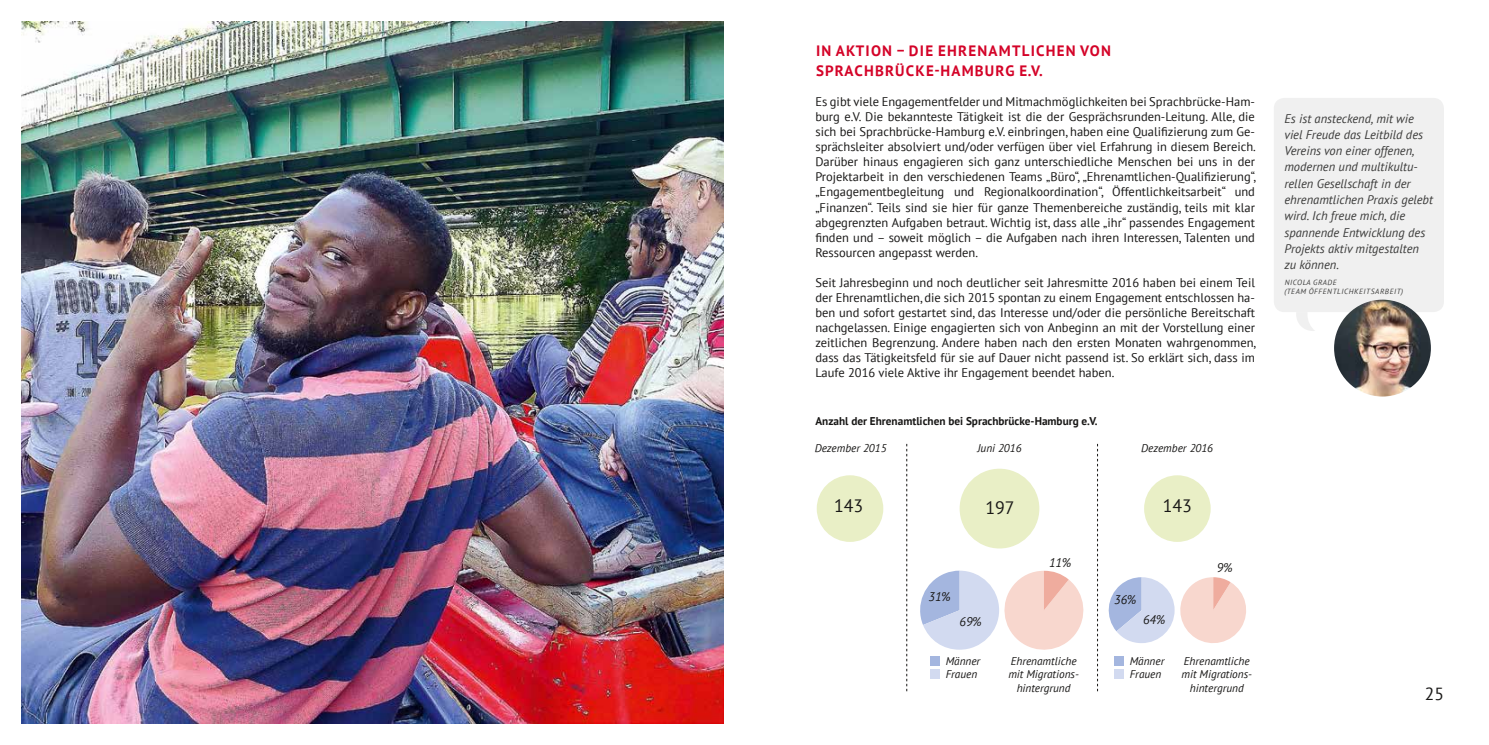
<style>
.page{position:relative;width:1489px;height:745px;background:#fff}
.page>*{position:absolute;margin:0;border:0;box-sizing:border-box;transform-origin:0 0}
.t1{font:17.88px "PT Sans";color:#181716}
.t2{font:17.5px "PT Sans";color:#181716}
.t3{font:700 15px/20px "PT Sans";letter-spacing:.08em;color:#d40328}
.t4{font:12.5px/15px "PT Sans";color:#181716;text-align:justify}
.t5{font:italic 12.5px/16.2px "PT Sans";color:#3a3a39}
.t6{font:italic 12.5px "PT Sans";color:#181716}
.t7{font:italic 11.25px/13.5px "PT Sans";color:#181716;text-align:center}
.t8{font:700 11.25px "PT Sans";color:#181716}
.t9{font:italic 7.5px/9px "PT Sans";letter-spacing:.08em;color:#3a3a39}
</style>
<div class="page">
<div style="left:959px;top:468px;width:80px;height:80px;background:#e9efc6;border-radius:50%"></div>
<div style="left:1273px;top:98px;width:170px;height:214px;background:#f0f0f0;border-radius:11px"></div>
<svg style="left:1296px;top:312px;width:18px;height:19px"></svg>
<img style="left:1333px;top:299px;width:97px;height:97px;border-radius:48px">
<div style="left:1143px;top:475px;width:67px;height:66px;background:#e9efc6;border-radius:50%"></div>
<div style="left:816px;top:475px;width:67px;height:66px;background:#e9efc6;border-radius:50%"></div>
<svg style="left:920px;top:570px;width:164px;height:80px"></svg>
<svg style="left:1108px;top:577px;width:138px;height:66px"></svg>
<svg style="left:906px;top:443px;width:1px;height:247px"></svg>
<svg style="left:1097px;top:443px;width:1px;height:247px"></svg>
<img style="left:21px;top:21px;width:702px;height:702px">
<div style="left:930px;top:656px;width:9px;height:9px;background:#a4b6df"></div>
<div style="left:930px;top:668px;width:9px;height:10px;background:#d2daf0"></div>
<div style="left:1114px;top:656px;width:9px;height:9px;background:#a4b6df"></div>
<div style="left:1114px;top:668px;width:9px;height:10px;background:#d2daf0"></div>
<p class="t3" style="left:816px;top:41px;width:296px">IN AKTION – DIE EHRENAMTLICHEN VON<br>SPRACHBRÜCKE-HAMBURG E.V.</p>
<p class="t4" style="left:815px;top:94px;width:442px">Es gibt viele Engagementfelder und Mitmachmöglichkeiten bei Sprachbrücke-Ham&shy;burg e.V. Die bekannteste Tätigkeit ist die der Gesprächsrunden-Leitung. Alle, die sich bei Sprachbrücke-Hamburg e.V. einbringen, haben eine Qualifizierung zum Ge&shy;sprächsleiter absolviert und/oder verfügen über viel Erfahrung in diesem Bereich.<br>Darüber hinaus engagieren sich ganz unterschiedliche Menschen bei uns in der Projektarbeit in den verschiedenen Teams „Büro“, „Ehrenamtlichen-Qualifizierung“, „Engagementbegleitung und Regionalkoordination“, Öffentlichkeitsarbeit“ und „Finanzen“. Teils sind sie hier für ganze Themenbereiche zuständig, teils mit klar abgegrenzten Aufgaben betraut. Wichtig ist, dass alle „ihr“ passendes Engagement finden und – soweit möglich – die Aufgaben nach ihren Interessen, Talenten und Ressourcen angepasst werden.</p>
<p class="t4" style="left:815px;top:274px;width:442px">Seit Jahresbeginn und noch deutlicher seit Jahresmitte 2016 haben bei einem Teil der Ehrenamtlichen, die sich 2015 spontan zu einem Engagement entschlossen ha&shy;ben und sofort gestartet sind, das Interesse und/oder die persönliche Bereitschaft nachgelassen. Einige engagierten sich von Anbeginn an mit der Vorstellung einer zeitlichen Begrenzung. Andere haben nach den ersten Monaten wahrgenommen, dass das Tätigkeitsfeld für sie auf Dauer nicht passend ist. So erklärt sich, dass im Laufe 2016 viele Aktive ihr Engagement beendet haben.</p>
<p class="t8" style="left:815px;top:415px;width:284px">Anzahl der Ehrenamtlichen bei Sprachbrücke-Hamburg e.V.</p>
<p class="t7" style="left:814px;top:442px;width:73px">Dezember 2015</p>
<p class="t7" style="left:977px;top:442px;width:46px">Juni 2016</p>
<p class="t7" style="left:1141px;top:442px;width:73px">Dezember 2016</p>
<h1 class="t1" style="left:834px;top:494px;width:31px">143</h1>
<h1 class="t1" style="left:985px;top:495px;width:31px">197</h1>
<h1 class="t1" style="left:1162px;top:494px;width:31px">143</h1>
<p class="t6" style="left:1049px;top:556px;width:24px">11%</p>
<p class="t6" style="left:928px;top:590px;width:24px">31%</p>
<p class="t6" style="left:1114px;top:593px;width:24px">36%</p>
<p class="t6" style="left:959px;top:615px;width:24px">69%</p>
<p class="t6" style="left:1143px;top:612px;width:24px">64%</p>
<p class="t6" style="left:1216px;top:561px;width:17px">9%</p>
<p class="t7" style="left:1008px;top:654px;width:72px">Ehrenamtliche mit Migrations&shy;hintergrund</p>
<p class="t7" style="left:1181px;top:654px;width:72px">Ehrenamtliche mit Migrations&shy;hintergrund</p>
<p class="t7" style="left:945px;top:654px;width:36px;text-align:left">Männer<br>Frauen</p>
<p class="t7" style="left:1129px;top:654px;width:36px;text-align:left">Männer<br>Frauen</p>
<p class="t5" style="left:1284px;top:111px;width:150px">Es ist ansteckend, mit wie viel Freude das Leitbild des<br>Vereins von einer offenen, modernen und multikultu&shy;rellen Gesellschaft in der ehrenamtlichen Praxis gelebt wird. Ich freue mich, die spannende Entwicklung des<br>Projekts aktiv mitgestalten zu können.</p>
<p class="t9" style="left:1284px;top:278px;width:120px">NICOLA GRADE<br>(TEAM ÖFFENTLICHKEITSARBEIT)</p>
<h2 class="t2" style="left:1424px;top:682px;width:21px">25</h2>
</div>
